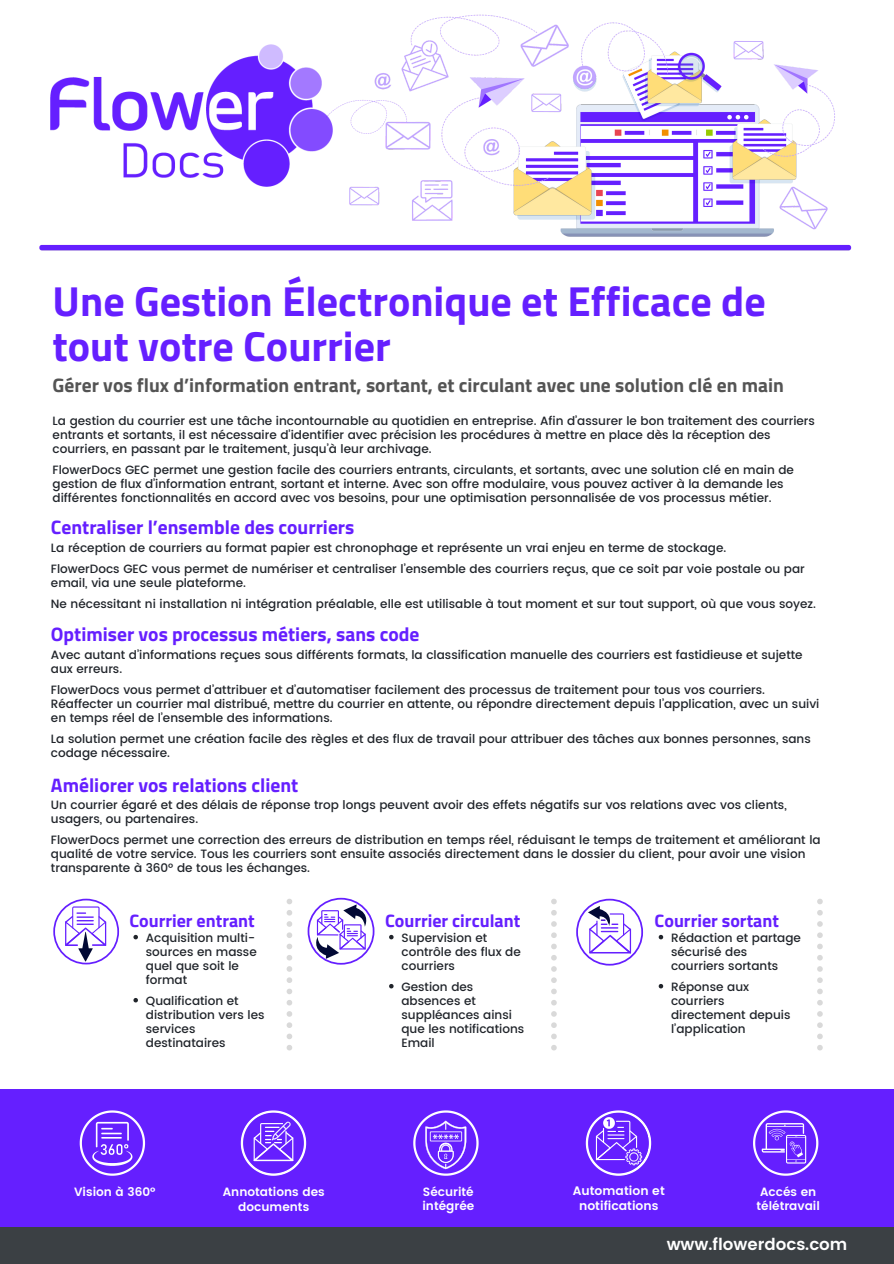
<style>
.page{position:relative;width:894px;height:1264px;background:#fff}
.page>*{position:absolute;margin:0;border:0;box-sizing:border-box;transform-origin:0 0}
.t1{font:700 42px/45px "Titillium Web";color:#651fff}
.t2{font:700 19.5px "Titillium Web";color:#651fff}
.t3{font:700 19.5px "Titillium Web";color:#545454}
.t4{font:700 18px "Titillium Web";color:#651fff}
.t5{font:600 16.5px "Poppins";color:#fff}
.t6{font:600 12.3px/14.4px "Poppins";color:#fff;text-align:center}
.t7{font:500 12px/14px "Poppins";color:#20242a}
.t8{font:600 12px/14px "Poppins";color:#fff}
</style>
<div class="page">
<svg style="left:817px;top:899px;width:5px;height:151px"></svg>
<div style="left:0;top:1089px;width:893px;height:168px;background:#651fff"></div>
<svg style="left:753px;top:1110px;width:65px;height:65px"></svg>
<svg style="left:585px;top:1110px;width:66px;height:65px"></svg>
<svg style="left:413px;top:1110px;width:65px;height:65px"></svg>
<svg style="left:80px;top:1110px;width:65px;height:65px"></svg>
<svg style="left:241px;top:1110px;width:65px;height:65px"></svg>
<svg style="left:551px;top:899px;width:5px;height:151px"></svg>
<svg style="left:286px;top:898px;width:6px;height:152px"></svg>
<div style="left:0;top:1227px;width:893px;height:36px;background:#3b4044"></div>
<img style="left:39px;top:14px;width:813px;height:237px">
<img style="left:51px;top:45px;width:281px;height:142px">
<svg style="left:65px;top:906px;width:41px;height:55px"></svg>
<div style="left:53px;top:898px;width:66px;height:66px;border:2px solid #651fff;border-radius:50%"></div>
<svg style="left:311px;top:904px;width:60px;height:54px"></svg>
<div style="left:307px;top:897px;width:67px;height:67px;border:2px solid #651fff;border-radius:50%"></div>
<svg style="left:587px;top:905px;width:44px;height:48px"></svg>
<div style="left:576px;top:898px;width:67px;height:67px;border:2px solid #651fff;border-radius:50%"></div>
<svg style="left:133px;top:934px;width:5px;height:5px"></svg>
<svg style="left:133px;top:998px;width:5px;height:4px"></svg>
<svg style="left:658px;top:934px;width:5px;height:5px"></svg>
<svg style="left:658px;top:984px;width:5px;height:4px"></svg>
<svg style="left:389px;top:934px;width:4px;height:5px"></svg>
<svg style="left:389px;top:984px;width:4px;height:4px"></svg>
<p class="t1" style="left:53px;top:278px;width:714px">Une Gestion Électronique et Efficace de tout votre Courrier</p>
<p class="t3" style="left:53px;top:370px;width:732px">Gérer vos flux d’information entrant, sortant, et circulant avec une solution clé en main</p>
<p class="t7" style="left:53px;top:414px;width:763px">La gestion du courrier est une tâche incontournable au quotidien en entreprise. Afin d’assurer le bon traitement des courriers entrants et sortants, il est nécessaire d’identifier avec précision les procédures à mettre en place dès la réception des courriers, en passant par le traitement, jusqu’à leur archivage.</p>
<p class="t7" style="left:53px;top:463px;width:742px">FlowerDocs GEC permet une gestion facile des courriers entrants, circulants, et sortants, avec une solution clé en main de gestion de flux d’information entrant, sortant et interne. Avec son offre modulaire, vous pouvez activer à la demande les différentes fonctionnalités en accord avec vos besoins, pour une optimisation personnalisée de vos processus métier.</p>
<p class="t2" style="left:51px;top:512px;width:305px">Centraliser l’ensemble des courriers</p>
<p class="t7" style="left:51px;top:540px;width:676px">La réception de courriers au format papier est chronophage et représente un vrai enjeu en terme de stockage.</p>
<p class="t7" style="left:51px;top:561px;width:755px">FlowerDocs GEC vous permet de numériser et centraliser l’ensemble des courriers reçus, que ce soit par voie postale ou par email, via une seule plateforme.</p>
<p class="t7" style="left:51px;top:596px;width:766px">Ne nécessitant ni installation ni intégration préalable, elle est utilisable à tout moment et sur tout support, où que vous soyez.</p>
<p class="t2" style="left:51px;top:619px;width:370px">Optimiser vos processus métiers, sans code</p>
<p class="t7" style="left:51px;top:647px;width:753px">Avec autant d’informations reçues sous différents formats, la classification manuelle des courriers est fastidieuse et sujette aux erreurs.</p>
<p class="t7" style="left:51px;top:682px;width:769px">FlowerDocs vous permet d’attribuer et d’automatiser facilement des processus de traitement pour tous vos courriers.<br>Réaffecter un courrier mal distribué, mettre du courrier en attente, ou répondre directement depuis l’application, avec un suivi en temps réel de l’ensemble des informations.</p>
<p class="t7" style="left:51px;top:731px;width:761px">La solution permet une création facile des règles et des flux de travail pour attribuer des tâches aux bonnes personnes, sans codage nécessaire.</p>
<p class="t2" style="left:51px;top:769px;width:249px">Améliorer vos relations client</p>
<p class="t7" style="left:51px;top:797px;width:737px">Un courrier égaré et des délais de réponse trop longs peuvent avoir des effets négatifs sur vos relations avec vos clients, usagers, ou partenaires.</p>
<p class="t7" style="left:51px;top:832px;width:771px">FlowerDocs permet une correction des erreurs de distribution en temps réel, réduisant le temps de traitement et améliorant la qualité de votre service. Tous les courriers sont ensuite associés directement dans le dossier du client, pour avoir une vision transparente à 360° de tous les échanges.</p>
<p class="t4" style="left:129px;top:907px;width:127px">Courrier entrant</p>
<p class="t4" style="left:385px;top:907px;width:137px">Courrier circulant</p>
<p class="t4" style="left:654px;top:907px;width:126px">Courrier sortant</p>
<p class="t7" style="left:146px;top:930px;width:112px">Acquisition multi&shy;sources en masse quel que soit le format</p>
<p class="t7" style="left:146px;top:993px;width:120px">Qualification et distribution vers les services destinataires</p>
<p class="t7" style="left:401px;top:930px;width:121px">Supervision et contrôle des flux de courriers</p>
<p class="t7" style="left:401px;top:979px;width:124px">Gestion des absences et suppléances ainsi que les notifications<br>Email</p>
<p class="t7" style="left:671px;top:930px;width:131px">Rédaction et partage sécurisé des courriers sortants</p>
<p class="t7" style="left:671px;top:979px;width:121px">Réponse aux courriers directement depuis l’application</p>
<p class="t8" style="left:74px;top:1185px;width:83px">Vision à 360°</p>
<p class="t8" style="left:223px;top:1184px;width:103px">Annotations des</p>
<p class="t8" style="left:238px;top:1199px;width:72px">documents</p>
<p class="t8" style="left:422px;top:1184px;width:53px">Sécurité intégrée</p>
<p class="t6" style="left:572px;top:1183px;width:93px">Automation et notifications</p>
<p class="t8" style="left:760px;top:1185px;width:58px">Accés en</p>
<p class="t8" style="left:756px;top:1199px;width:65px">télétravail</p>
<p class="t5" style="left:666px;top:1234px;width:182px">www.flowerdocs.com</p>
</div>
